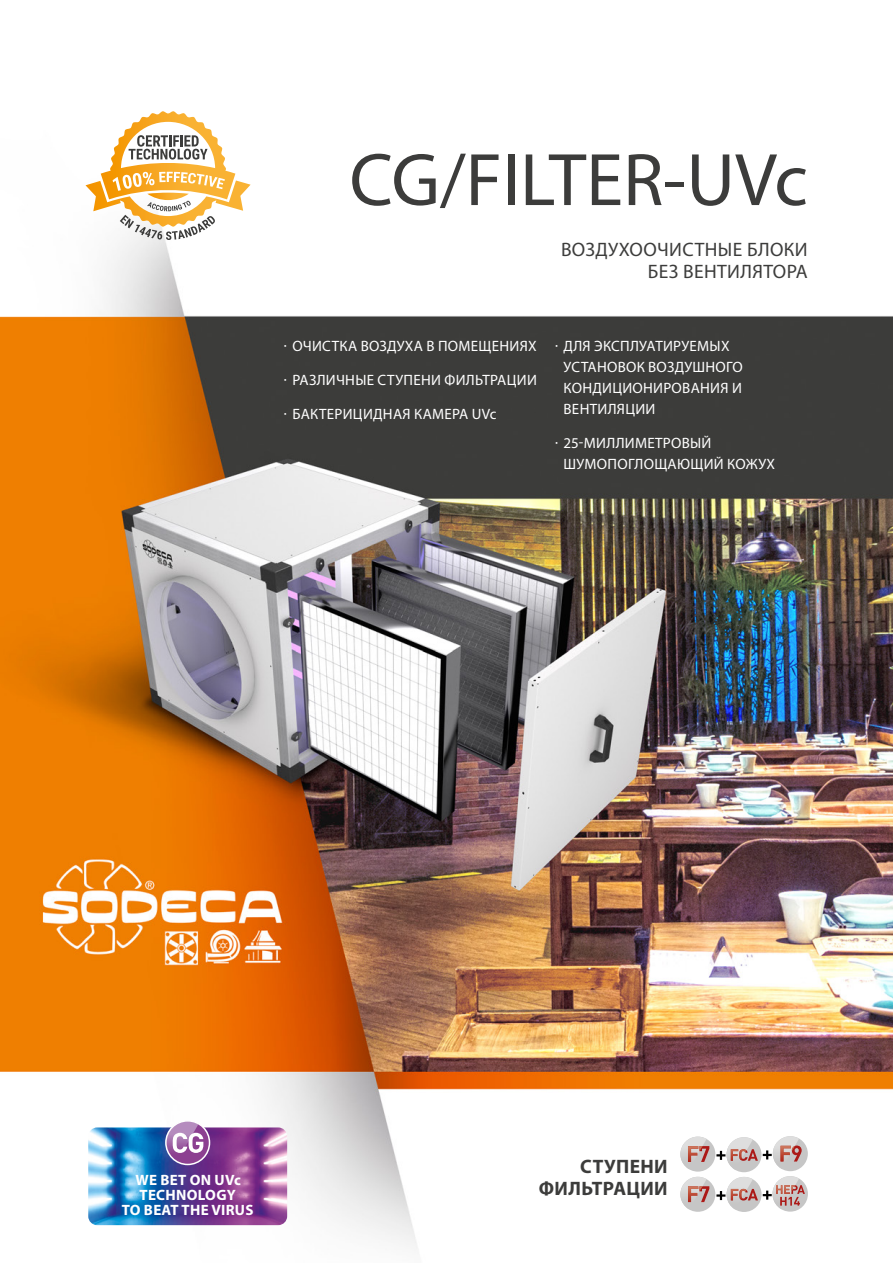
<style>
.page{position:relative;width:893px;height:1263px;background:#fff}
.page>*{position:absolute;margin:0;border:0;box-sizing:border-box;transform-origin:0 0}
.t1{font:75px "Myriad Pro";color:#3c3c3b}
.t2{font:19.5px/22.5px "Myriad Pro";letter-spacing:.02em;color:#3c3c3b;text-align:right}
.t3{font:700 19.5px/22.5px "Myriad Pro";letter-spacing:.02em;color:#3c3c3b;text-align:right}
.t4{font:15px/21px "Myriad Pro";letter-spacing:.02em;color:#fff}
.t5{font:700 15px/15px "Myriad Pro";letter-spacing:.02em;color:#fff;text-align:center}
</style>
<div class="page">
<img style="left:0;top:184px;width:893px;height:1065px">
<img style="left:88px;top:1127px;width:199px;height:98px">
<svg style="left:166px;top:1121px;width:44px;height:43px"></svg>
<img style="left:166px;top:1121px;width:33px;height:40px">
<svg style="left:173px;top:1133px;width:30px;height:20px"></svg>
<div style="left:165px;top:1120px;width:45px;height:45px;border:2px solid #fff;border-radius:50%"></div>
<svg style="left:86px;top:111px;width:164px;height:129px"></svg>
<div style="left:726px;top:1137px;width:35px;height:35px;background:#c6c6c6;border-radius:50%"></div>
<img style="left:726px;top:1137px;width:27px;height:33px">
<div style="left:680px;top:1136px;width:35px;height:35px;background:#c6c6c6;border-radius:50%"></div>
<img style="left:680px;top:1136px;width:27px;height:33px">
<svg style="left:688px;top:1146px;width:21px;height:16px"></svg>
<svg style="left:716px;top:1151px;width:9px;height:9px"></svg>
<div style="left:773px;top:1136px;width:35px;height:35px;background:#c6c6c6;border-radius:50%"></div>
<img style="left:773px;top:1136px;width:26px;height:33px">
<svg style="left:780px;top:1145px;width:22px;height:16px"></svg>
<svg style="left:731px;top:1149px;width:41px;height:12px"></svg>
<div style="left:772px;top:1176px;width:36px;height:35px;background:#c6c6c6;border-radius:50%"></div>
<img style="left:772px;top:1176px;width:27px;height:33px">
<div style="left:726px;top:1177px;width:36px;height:35px;background:#c6c6c6;border-radius:50%"></div>
<img style="left:726px;top:1177px;width:27px;height:32px">
<div style="left:680px;top:1177px;width:35px;height:35px;background:#c6c6c6;border-radius:50%"></div>
<img style="left:680px;top:1177px;width:27px;height:32px">
<svg style="left:688px;top:1186px;width:21px;height:16px"></svg>
<svg style="left:716px;top:1191px;width:9px;height:9px"></svg>
<svg style="left:731px;top:1185px;width:74px;height:20px"></svg>
<h1 class="t1" style="left:349px;top:134px;width:460px">CG/FILTER-UVc</h1>
<h2 class="t2" style="left:561px;top:238px;width:248px">ВОЗДУХООЧИСТНЫЕ БЛОКИ<br>БЕЗ ВЕНТИЛЯТОРА</h2>
<p class="t4" style="left:284px;top:336px;width:254px">· ОЧИСТКА ВОЗДУХА В ПОМЕЩЕНИЯХ</p>
<p class="t4" style="left:284px;top:369px;width:254px">· РАЗЛИЧНЫЕ СТУПЕНИ ФИЛЬТРАЦИИ</p>
<p class="t4" style="left:284px;top:403px;width:214px">· БАКТЕРИЦИДНАЯ КАМЕРА UVc</p>
<p class="t4" style="left:564px;top:336px;width:181px;text-indent:-9px">· ДЛЯ ЭКСПЛУАТИРУЕМЫХ<br>УСТАНОВОК ВОЗДУШНОГО<br>КОНДИЦИОНИРОВАНИЯ И<br>ВЕНТИЛЯЦИИ</p>
<p class="t4" style="left:564px;top:432px;width:213px;text-indent:-9px">· 25-МИЛЛИМЕТРОВЫЙ<br>ШУМОПОГЛОЩАЮЩИЙ КОЖУХ</p>
<p class="t5" style="left:122px;top:1172px;width:133px">WE BET ON UVc<br>TECHNOLOGY<br>TO BEAT THE VIRUS</p>
<h2 class="t3" style="left:539px;top:1154px;width:130px">СТУПЕНИ<br>ФИЛЬТРАЦИИ</h2>
</div>
